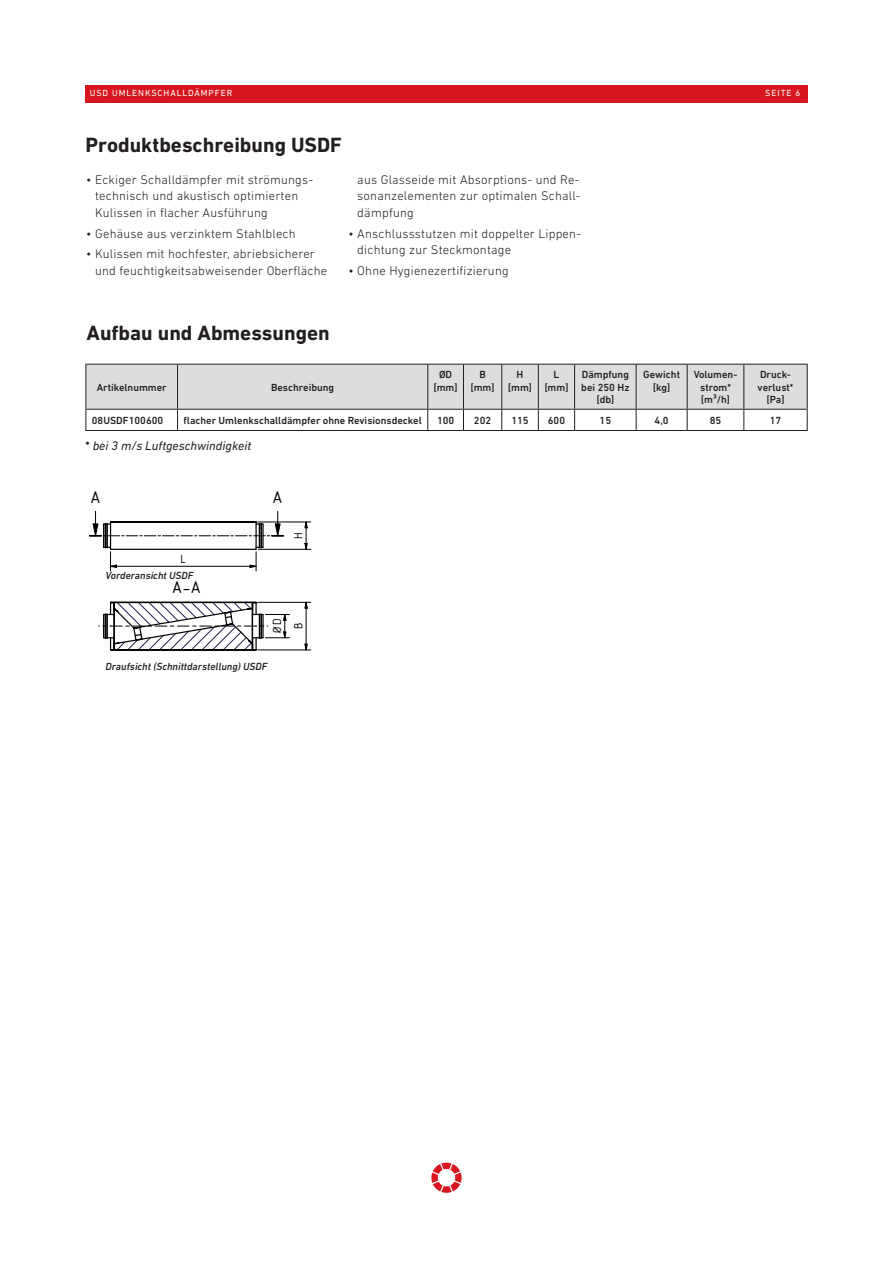
<style>
.page{position:relative;width:893px;height:1263px;background:#fff}
.page>*{position:absolute;margin:0;border:0;box-sizing:border-box;transform-origin:0 0}
.Hauptüberschrift{font:700 21px "DIN Next LT Pro";color:#231f20}
.t1{font:18.3px "ISOCPEUR";color:#000}
.t2{font:300 12.75px/16.5px "DIN Next LT Pro";letter-spacing:.015em;color:#231f20}
.t3{font:italic 12.75px "DIN Next LT Pro";color:#231f20}
.t4{font:12.75px/21.3px "ISOCPEUR";color:#000;text-align:center}
.t5{font:500 10.5px/12.6px "DIN Next LT Pro";color:#231f20;text-align:center}
.t6{font:italic 500 10.5px "DIN Next LT Pro";color:#231f20}
.t7{font:9px "DIN Next LT Pro";letter-spacing:.1em;color:#fff}
.s1{font-weight:500;font-style:normal}
</style>
<div class="page">
<svg style="left:431px;top:1162px;width:31px;height:31px"></svg>
<div style="left:85px;top:85px;width:723px;height:17px;background:#d7171f"></div>
<hr style="left:85px;top:430px;width:93px;height:1px;background:#231f20">
<hr style="left:178px;top:430px;width:250px;height:1px;background:#231f20">
<hr style="left:428px;top:430px;width:35px;height:1px;background:#231f20">
<hr style="left:463px;top:430px;width:39px;height:1px;background:#231f20">
<hr style="left:502px;top:430px;width:36px;height:1px;background:#231f20">
<hr style="left:538px;top:430px;width:37px;height:1px;background:#231f20">
<hr style="left:575px;top:430px;width:61px;height:1px;background:#231f20">
<hr style="left:744px;top:430px;width:64px;height:1px;background:#231f20">
<hr style="left:636px;top:430px;width:51px;height:1px;background:#231f20">
<svg style="left:85px;top:364px;width:723px;height:66px"></svg>
<hr style="left:687px;top:430px;width:57px;height:1px;background:#231f20">
<svg style="left:304px;top:521px;width:4px;height:28px"></svg>
<hr style="left:258px;top:549px;width:53px;height:1px;background:#000">
<hr style="left:258px;top:522px;width:53px;height:1px;background:#000">
<svg style="left:99px;top:601px;width:191px;height:50px"></svg>
<svg style="left:304px;top:601px;width:4px;height:8px"></svg>
<svg style="left:304px;top:643px;width:4px;height:7px"></svg>
<hr style="left:306px;top:608px;width:1px;height:36px;background:#000">
<hr style="left:258px;top:650px;width:53px;height:1px;background:#000">
<hr style="left:258px;top:602px;width:53px;height:1px;background:#000">
<svg style="left:90px;top:511px;width:193px;height:60px"></svg>
<p class="t7" style="left:90px;top:88px;width:144px">USD UMLENKSCHALLDÄMPFER</p>
<p class="t7" style="left:765px;top:88px;width:37px">SEITE 6</p>
<p class="Hauptüberschrift" style="left:85px;top:132px;width:258px">Produktbeschreibung USDF</p>
<p class="t2" style="left:95px;top:171px;width:219px;text-indent:-9px">• Eckiger Schalldämpfer mit strömungs&shy;technisch und akustisch optimierten<br>Kulissen in flacher Ausführung</p>
<p class="t2" style="left:86px;top:225px;width:211px">• Gehäuse aus verzinktem Stahlblech</p>
<p class="t2" style="left:95px;top:246px;width:234px;text-indent:-9px">• Kulissen mit hochfester, abriebsicherer und feuchtigkeitsabweisender Oberfläche</p>
<p class="t2" style="left:357px;top:171px;width:225px;text-align:justify">aus Glasseide mit Absorptions- und Re&shy;sonanzelementen zur optimalen Schall&shy;dämpfung</p>
<p class="t2" style="left:357px;top:225px;width:225px;text-indent:-9px">• Anschlussstutzen mit doppelter Lippen&shy;dichtung zur Steckmontage</p>
<p class="t2" style="left:348px;top:262px;width:162px">• Ohne Hygienezertifizierung</p>
<p class="Hauptüberschrift" style="left:86px;top:321px;width:245px">Aufbau und Abmessungen</p>
<p class="t5" style="left:97px;top:381px;width:71px">Artikelnummer</p>
<p class="t5" style="left:271px;top:381px;width:65px">Beschreibung</p>
<p class="t5" style="left:434px;top:368px;width:25px">ØD [mm]</p>
<p class="t5" style="left:471px;top:368px;width:25px">B [mm]</p>
<p class="t5" style="left:508px;top:368px;width:25px">H [mm]</p>
<p class="t5" style="left:545px;top:368px;width:25px">L [mm]</p>
<p class="t5" style="left:581px;top:368px;width:50px">Dämpfung bei 250 Hz [db]</p>
<p class="t5" style="left:643px;top:368px;width:38px">Gewicht [kg]</p>
<p class="t5" style="left:694px;top:368px;width:45px">Volumen&shy;strom* [m³/h]</p>
<p class="t5" style="left:758px;top:368px;width:37px">Druck&shy;verlust* [Pa]</p>
<p class="t5" style="left:92px;top:414px;width:73px">08USDF100600</p>
<p class="t5" style="left:184px;top:414px;width:240px">flacher Umlenkschalldämpfer ohne Revisionsdeckel</p>
<p class="t5" style="left:437px;top:414px;width:19px">100</p>
<p class="t5" style="left:474px;top:414px;width:19px">202</p>
<p class="t5" style="left:511px;top:414px;width:19px">115</p>
<p class="t5" style="left:548px;top:414px;width:19px">600</p>
<p class="t5" style="left:600px;top:414px;width:13px">15</p>
<p class="t5" style="left:655px;top:414px;width:16px">4,0</p>
<p class="t5" style="left:710px;top:414px;width:13px">85</p>
<p class="t5" style="left:770px;top:414px;width:13px">17</p>
<p class="t3" style="left:85px;top:439px;width:167px"><span class="s1">*</span> bei 3 m/s Luftgeschwindigkeit</p>
<p class="t1" style="left:90px;top:485px;width:12px">A</p>
<p class="t1" style="left:272px;top:485px;width:12px">A</p>
<p class="t4" style="left:180px;top:547px;width:7px">L</p>
<p class="t6" style="left:106px;top:570px;width:89px">Vorderansicht USDF</p>
<p class="t1" style="left:172px;top:576px;width:31px">A-A</p>
<p class="t4" style="left:287px;top:539px;width:8px;rotate:-90deg">H</p>
<p class="t4" style="left:266px;top:633px;width:16px;rotate:-90deg">ØD<br>B</p>
<p class="t6" style="left:106px;top:661px;width:163px">Draufsicht (Schnittdarstellung) USDF</p>
</div>
